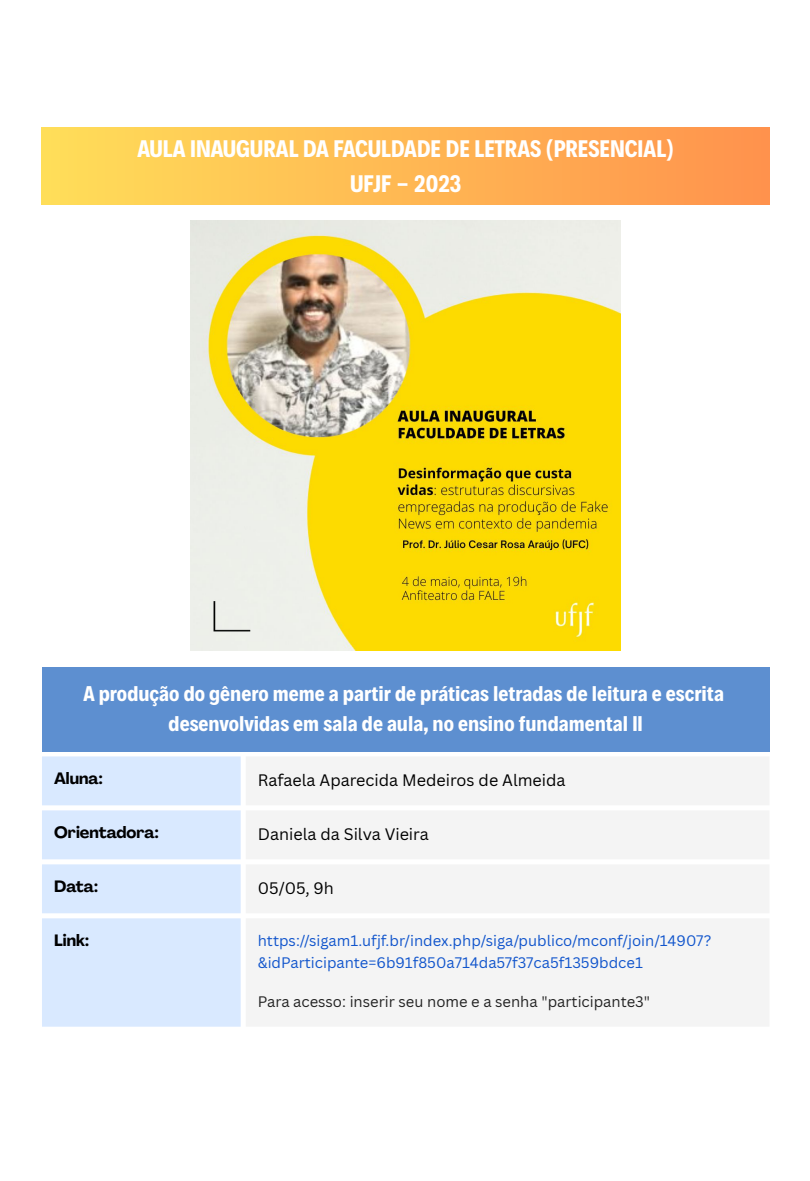
<style>
.page{position:relative;width:810px;height:1181px;background:#fff}
.page>*{position:absolute;margin:0;border:0;box-sizing:border-box;transform-origin:0 0}
.t1{font:700 24.3px "Decalotype";color:#fff}
.t2{font:700 21.6px/30.3px "Decalotype";color:#fff;text-align:center}
.t3{font:16.2px "Canva Sans";color:#000}
.t4{font:700 16.2px "Agrandir";color:#000}
.t5{font:14.85px/22.2px "Canva Sans";color:#15c}
.t6{font:14.85px "Canva Sans";color:#222}
</style>
<div class="page">
<div style="left:42px;top:128px;width:727px;height:77px;background:linear-gradient(to right,#ffde59,#ff924d)"></div>
<img style="left:191px;top:221px;width:430px;height:429px">
<div style="left:42px;top:666px;width:727px;height:85px;background:#5d8fd0"></div>
<svg style="left:42px;top:756px;width:199px;height:270px;background:#dbeaff"></svg>
<div style="left:246px;top:757px;width:523px;height:269px;background:#f4f4f4"></div>
<p class="t1" style="left:138px;top:133px;width:538px">AULA INAUGURAL DA FACULDADE DE LETRAS (PRESENCIAL)</p>
<p class="t1" style="left:350px;top:167px;width:113px">UFJF - 2023</p>
<p class="t2" style="left:83px;top:677px;width:642px">A produção do gênero meme a partir de práticas letradas de leitura e escrita desenvolvidas em sala de aula, no ensino fundamental II</p>
<p class="t4" style="left:54px;top:771px;width:50px">Aluna:</p>
<p class="t3" style="left:258px;top:768px;width:309px">Rafaela Aparecida Medeiros de Almeida</p>
<p class="t4" style="left:54px;top:825px;width:106px">Orientadora:</p>
<p class="t3" style="left:258px;top:822px;width:172px">Daniela da Silva Vieira</p>
<p class="t4" style="left:54px;top:879px;width:45px">Data:</p>
<p class="t3" style="left:258px;top:876px;width:78px">05/05, 9h</p>
<p class="t4" style="left:54px;top:933px;width:36px">Link:</p>
<p class="t5" style="left:258px;top:928px;width:455px">https://sigam1.ufjf.br/index.php/siga/publico/mconf/join/14907? &amp;idParticipante=6b91f850a714da57f37ca5f1359bdce1</p>
<p class="t6" style="left:258px;top:991px;width:394px">Para acesso: inserir seu nome e a senha "participante3"</p>
</div>
